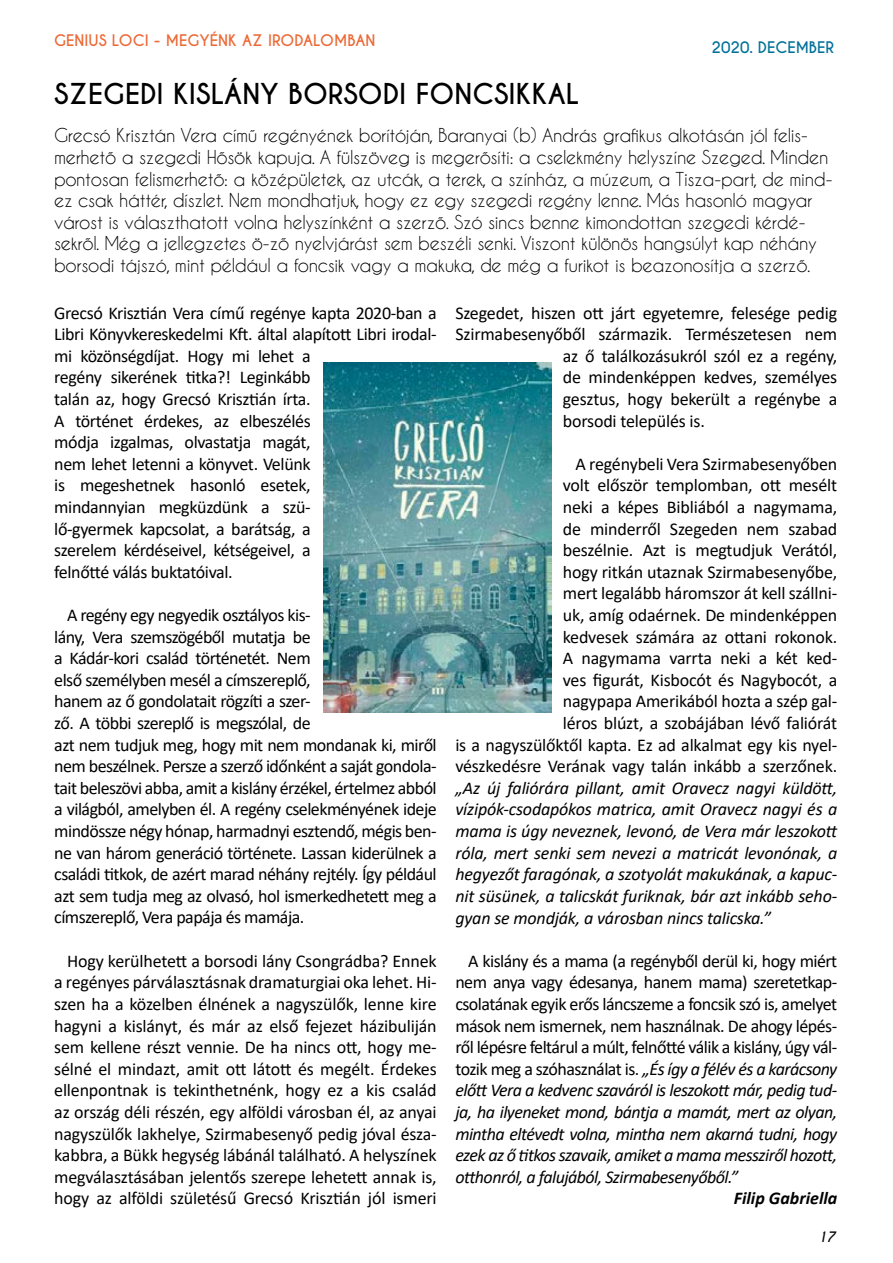
<style>
.page{position:relative;width:893px;height:1263px;background:#fff}
.page>*{position:absolute;margin:0;border:0;box-sizing:border-box;transform-origin:0 0}
.t1{font:700 27px "Caviar Dreams";color:#000}
.t2{font:18px/21.6px "Calibri";letter-spacing:-.02em;color:#000}
.t3{font:18px/21.6px "Caviar Dreams";letter-spacing:-.02em;color:#000}
.t4{font:italic 18px/21.6px "Calibri";letter-spacing:-.01em;color:#000;text-align:justify}
.t5{font:italic 700 18px "Calibri";color:#000}
.t6{font:700 15px "Caviar Dreams";color:#ec6835}
.t7{font:700 15px "Caviar Dreams";color:#007199}
.t8{font:italic 700 13.5px "Caviar Dreams";color:#000}
.s1{font-style:italic}
</style>
<div class="page">
<img style="left:324px;top:363px;width:227px;height:349px">
<p class="t6" style="left:54px;top:31px;width:22px">GENIUS</p>
<p class="t6" style="left:112px;top:31px;width:98px">LOCI - MEGYÉNK</p>
<p class="t6" style="left:242px;top:31px;width:135px">AZ IRODALOMBAN</p>
<h1 class="t1" style="left:54px;top:78px;width:526px">SZEGEDI KISLÁNY BORSODI FONCSIKKAL</h1>
<p class="t7" style="left:711px;top:38px;width:124px">2020. DECEMBER</p>
<p class="t3" style="left:54px;top:124px;width:780px">Grecsó Krisztán Vera című regényének borítóján, Baranyai (b) András grafikus alkotásán jól felis&shy;merhető a szegedi Hősök kapuja. A fülszöveg is megerősíti: a cselekmény helyszíne Szeged. Minden pontosan felismerhető: a középületek, az utcák, a terek, a színház, a múzeum, a Tisza-part, de mind&shy;ez csak háttér, díszlet. Nem mondhatjuk, hogy ez egy szegedi regény lenne. Más hasonló magyar várost is választhatott volna helyszínként a szerző. Szó sincs benne kimondottan szegedi kérdé&shy;sekről. Még a jellegzetes ö-ző nyelvjárást sem beszéli senki. Viszont különös hangsúlyt kap néhány borsodi tájszó, mint például a foncsik vagy a makuka, de még a furikot is beazonosítja a szerző.</p>
<p class="t2" style="left:54px;top:301px;width:384px">Grecsó Krisztián Vera című regénye kapta 2020-ban a Libri Könyvkereskedelmi Kft. által alapított Libri irodal&shy;mi közönségdíjat. Hogy mi lehet a<br>regény sikerének titka?! Leginkább<br>talán az, hogy Grecsó Krisztián írta.<br>A történet érdekes, az elbeszélés<br>módja izgalmas, olvastatja magát,<br>nem lehet letenni a könyvet. Velünk<br>is megeshetnek hasonló esetek,<br>mindannyian megküzdünk a szü-<br>lő-gyermek kapcsolat, a barátság, a<br>szerelem kérdéseivel, kétségeivel, a<br>felnőtté válás buktatóival.</p>
<p class="t2" style="left:54px;top:604px;width:384px;text-indent:13px">A regény egy negyedik osztályos kis-<br>lány, Vera szemszögéből mutatja be<br>a Kádár-kori család történetét. Nem<br>első személyben mesél a címszereplő,<br>hanem az ő gondolatait rögzíti a szer-<br>ző. A többi szereplő is megszólal, de<br>azt nem tudjuk meg, hogy mit nem mondanak ki, miről nem beszélnek. Persze a szerző időnként a saját gondola&shy;tait beleszövi abba, amit a kislány érzékel, értelmez abból a világból, amelyben él. A regény cselekményének ideje mindössze négy hónap, harmadnyi esztendő, mégis ben&shy;ne van három generáció története. Lassan kiderülnek a családi titkok, de azért marad néhány rejtély. Így például azt sem tudja meg az olvasó, hol ismerkedhetett meg a címszereplő, Vera papája és mamája.</p>
<p class="t2" style="left:54px;top:949px;width:384px;text-align:justify;text-indent:13px">Hogy kerülhetett a borsodi lány Csongrádba? Ennek a regényes párválasztásnak dramaturgiai oka lehet. Hi&shy;szen ha a közelben élnének a nagyszülők, lenne kire hagyni a kislányt, és már az első fejezet házibuliján sem kellene részt vennie. De ha nincs ott, hogy me&shy;sélné el mindazt, amit ott látott és megélt. Érdekes ellenpontnak is tekinthetnénk, hogy ez a kis család az ország déli részén, egy alföldi városban él, az anyai nagyszülők lakhelye, Szirmabesenyő pedig jóval észa&shy;kabbra, a Bükk hegység lábánál található. A helyszínek megválasztásában jelentős szerepe lehetett annak is, hogy az alföldi születésű Grecsó Krisztián jól ismeri</p>
<p class="t2" style="left:455px;top:301px;width:383px">Szegedet, hiszen ott járt egyetemre, felesége pedig</p>
<p class="t2" style="left:455px;top:323px;width:383px">Szirmabesenyőből származik. Természetesen nem</p>
<p class="t2" style="left:563px;top:345px;width:276px">az ő találkozásukról szól ez a regény,</p>
<p class="t2" style="left:563px;top:366px;width:276px">de mindenképpen kedves, személyes</p>
<p class="t2" style="left:563px;top:388px;width:276px">gesztus, hogy bekerült a regénybe a</p>
<p class="t2" style="left:563px;top:409px;width:144px">borsodi település is.</p>
<p class="t2" style="left:455px;top:453px;width:383px;text-align:right">A regénybeli Vera Szirmabesenyőben<br>volt először templomban, ott mesélt<br>neki a képes Bibliából a nagymama,<br>de minderről Szegeden nem szabad<br>beszélnie. Azt is megtudjuk Verától,<br>hogy ritkán utaznak Szirmabesenyőbe,<br>mert legalább háromszor át kell szállni-<br>uk, amíg odaérnek. De mindenképpen<br>kedvesek számára az ottani rokonok.<br>A nagymama varrta neki a két ked-<br>ves figurát, Kisbocót és Nagybocót, a<br>nagypapa Amerikából hozta a szép gal-<br>léros blúzt, a szobájában lévő faliórát<br>is a nagyszülőktől kapta. Ez ad alkalmat egy kis nyel&shy;vészkedésre Verának vagy talán inkább a szerzőnek.</p>
<p class="t4" style="left:455px;top:776px;width:384px">„Az új faliórára pillant, amit Oravecz nagyi küldött, vízipók-csodapókos matrica, amit Oravecz nagyi és a mama is úgy neveznek, levonó, de Vera már leszokott róla, mert senki sem nevezi a matricát levonónak, a hegyezőt faragónak, a szotyolát makukának, a kapuc&shy;nit süsünek, a talicskát furiknak, bár azt inkább seho&shy;gyan se mondják, a városban nincs talicska.”</p>
<p class="t2" style="left:455px;top:949px;width:383px;text-align:justify;text-indent:13px">A kislány és a mama (a regényből derül ki, hogy miért nem anya vagy édesanya, hanem mama) szeretetkap&shy;csolatának egyik erős láncszeme a foncsik szó is, amelyet mások nem ismernek, nem használnak. De ahogy lépés&shy;ről lépésre feltárul a múlt, felnőtté válik a kislány, úgy vál&shy;tozik meg a szóhasználat is. <span class="s1">„És így a félév és a karácsony előtt Vera a kedvenc szaváról is leszokott már, pedig tud&shy;ja, ha ilyeneket mond, bántja a mamát, mert az olyan, mintha eltévedt volna, mintha nem akarná tudni, hogy ezek az ő titkos szavaik, amiket a mama messziről hozott, otthonról, a falujából, Szirmabesenyőből.”</span></p>
<p class="t5" style="left:734px;top:1185px;width:105px">Filip Gabriella</p>
<p class="t8" style="left:818px;top:1228px;width:20px">17</p>
</div>
